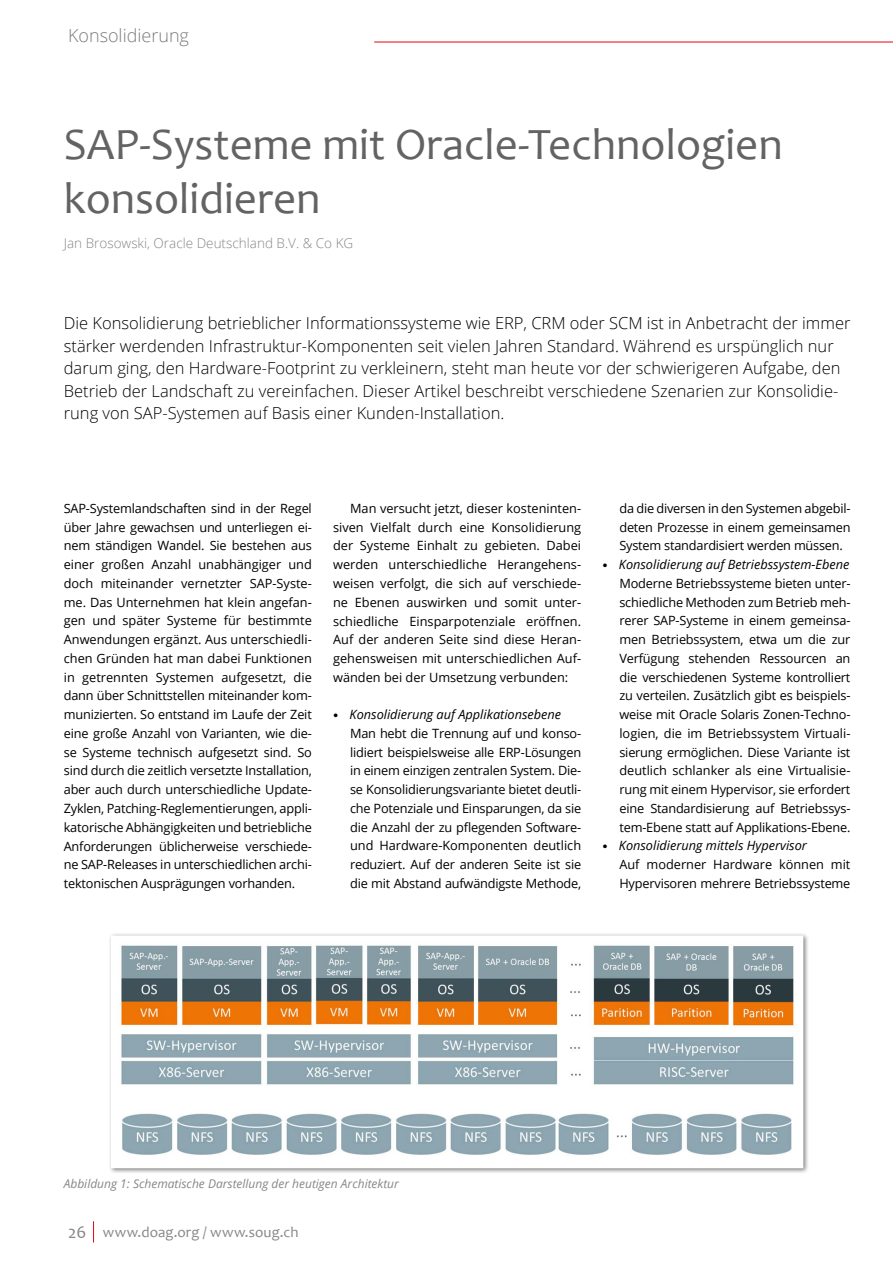
<style>
.page{position:relative;width:893px;height:1263px;background:#fff}
.page>*{position:absolute;margin:0;border:0;box-sizing:border-box;transform-origin:0 0}
.t1{font:45px/54px "Candara";color:#646363}
.t2{font:300 18px "Open Sans";color:#7c7b7b}
.t3{font:300 16.5px/22.5px "Open Sans";color:#000}
.t4{font:15px "Candara";letter-spacing:.01em;color:#878787}
.t5{font:300 13.5px "Open Sans";color:#878787}
.t6{font:12.75px/18.8px "Open Sans";letter-spacing:-.015em;color:#000;text-align:justify}
.t7{font:italic 12px "Open Sans";color:#878787}
.s1{font-family:"Stone Serif Std";font-weight:500;font-size:10.5px}
.s2{font-style:italic}
.s3{font-size:18px}
</style>
<div class="page">
<svg style="left:93px;top:1221px;width:1px;height:21px"></svg>
<hr style="left:374px;top:42px;width:519px;height:1px;background:#e30613">
<svg style="left:110px;top:934px;width:696px;height:237px"></svg>
<h2 class="t2" style="left:68px;top:24px;width:123px">Konsolidierung</h2>
<h1 class="t1" style="left:64px;top:117px;width:720px">SAP-Systeme mit Oracle-Technologien konsolidieren</h1>
<p class="t5" style="left:64px;top:234px;width:291px">Jan Brosowski, Oracle Deutschland B.V. &amp; Co KG</p>
<p class="t3" style="left:64px;top:311px;width:788px">Die Konsolidierung betrieblicher Informationssysteme wie ERP, CRM oder SCM ist in Anbetracht der immer stärker werdenden Infrastruktur-Komponenten seit vielen Jahren Standard. Während es urspünglich nur darum ging, den Hardware-Footprint zu verkleinern, steht man heute vor der schwierigeren Aufgabe, den Betrieb der Landschaft zu vereinfachen. Dieser Artikel beschreibt verschiedene Szenarien zur Konsolidie&shy;rung von SAP-Systemen auf Basis einer Kunden-Installation.</p>
<p class="t6" style="left:64px;top:498px;width:250px">SAP-Systemlandschaften sind in der Regel über Jahre gewachsen und unterliegen ei&shy;nem ständigen Wandel. Sie bestehen aus einer großen Anzahl unabhängiger und doch miteinander vernetzter SAP-Syste&shy;me. Das Unternehmen hat klein angefan&shy;gen und später Systeme für bestimmte Anwendungen ergänzt. Aus unterschiedli&shy;chen Gründen hat man dabei Funktionen in getrennten Systemen aufgesetzt, die dann über Schnittstellen miteinander kom&shy;munizierten. So entstand im Laufe der Zeit eine große Anzahl von Varianten, wie die&shy;se Systeme technisch aufgesetzt sind. So sind durch die zeitlich versetzte Installation, aber auch durch unterschiedliche Update-Zyklen, Patching-Reglementierungen, appli&shy;katorische Abhängigkeiten und betriebliche Anforderungen üblicherweise verschiede&shy;ne SAP-Releases in unterschiedlichen archi&shy;tektonischen Ausprägungen vorhanden.</p>
<p class="t6" style="left:333px;top:499px;width:250px;text-indent:17px">Man versucht jetzt, dieser kosteninten&shy;siven Vielfalt durch eine Konsolidierung der Systeme Einhalt zu gebieten. Dabei werden unterschiedliche Herangehens&shy;weisen verfolgt, die sich auf verschiede&shy;ne Ebenen auswirken und somit unter&shy;schiedliche Einsparpotenziale eröffnen.<br>Auf der anderen Seite sind diese Heran&shy;gehensweisen mit unterschiedlichen Auf&shy;wänden bei der Umsetzung verbunden:</p>
<p class="t6" style="left:350px;top:705px;width:233px;text-align:left;text-indent:-17px"><span class="s1">•</span> <span class="s2">Konsolidierung auf Applikationsebene </span>Man hebt die Trennung auf und konso&shy;lidiert beispielsweise alle ERP-Lösungen in einem einzigen zentralen System. Die&shy;se Konsolidierungsvariante bietet deutli&shy;che Potenziale und Einsparungen, da sie die Anzahl der zu pflegenden Software&shy;und Hardware-Komponenten deutlich reduziert. Auf der anderen Seite ist sie die mit Abstand aufwändigste Methode,</p>
<p class="t6" style="left:619px;top:499px;width:233px">da die diversen in den Systemen abgebil&shy;deten Prozesse in einem gemeinsamen System standardisiert werden müssen.</p>
<p class="t6" style="left:619px;top:555px;width:233px;text-indent:-17px"><span class="s1">•</span> <span class="s2">Konsolidierung auf Betriebssystem-Ebene </span>Moderne Betriebssysteme bieten unter&shy;schiedliche Methoden zum Betrieb meh&shy;rerer SAP-Systeme in einem gemeinsa&shy;men Betriebssystem, etwa um die zur Verfügung stehenden Ressourcen an die verschiedenen Systeme kontrolliert zu verteilen. Zusätzlich gibt es beispiels&shy;weise mit Oracle Solaris Zonen-Techno&shy;logien, die im Betriebssystem Virtuali&shy;sierung ermöglichen. Diese Variante ist deutlich schlanker als eine Virtualisie&shy;rung mit einem Hypervisor, sie erfordert eine Standardisierung auf Betriebssys&shy;tem-Ebene statt auf Applikations-Ebene.</p>
<p class="t6" style="left:619px;top:836px;width:233px;text-align:left;text-indent:-17px"><span class="s1">•</span> <span class="s2">Konsolidierung mittels Hypervisor<br></span>Auf moderner Hardware können mit<br>Hypervisoren mehrere Betriebssysteme</p>
<p class="t7" style="left:64px;top:1175px;width:337px">Abbildung 1: Schematische Darstellung der heutigen Architektur</p>
<p class="t4" style="left:68px;top:1223px;width:232px"><span class="s3">26</span> www.doag.org / www.soug.ch</p>
</div>
